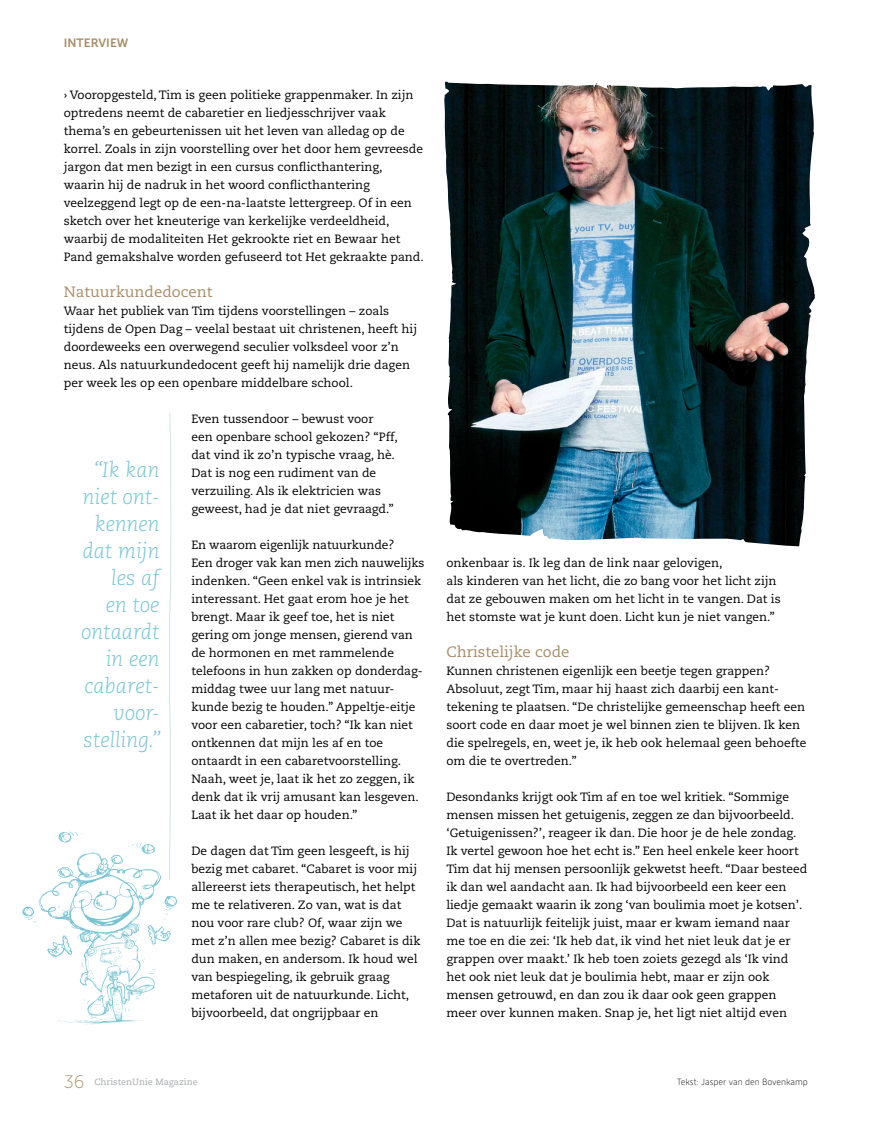
<style>
.page{position:relative;width:893px;height:1127px;background:#fff}
.page>*{position:absolute;margin:0;border:0;box-sizing:border-box;transform-origin:0 0}
.t1{font:italic 300 21px/27px "Caecilia LT Std";color:#77c3d2;text-align:right}
.t2{font:18px "Museo Sans 100";color:#a68d67}
.t3{font:15px "Caecilia LT Std";color:#a68d67}
.t4{font:12px/18px "Caecilia LT Std";color:#000}
.t5{font:12px "Museo Sans 700";color:#a68d67}
.t6{font:100 9px "Alwyn New Rounded";color:#000}
.t7{font:9px "Caecilia LT Std";color:#a7a9ac}
</style>
<div class="page">
<svg style="left:22px;top:412px;width:155px;height:613px"></svg>
<img style="left:444px;top:84px;width:371px;height:462px">
<p class="t5" style="left:64px;top:36px;width:66px">INTERVIEW</p>
<p class="t4" style="left:64px;top:86px;width:362px">› Vooropgesteld, Tim is geen politieke grappenmaker. In zijn optredens neemt de cabaretier en liedjesschrijver vaak thema’s en gebeurtenissen uit het leven van alledag op de korrel. Zoals in zijn voorstelling over het door hem gevreesde jargon dat men bezigt in een cursus conflicthantering, waarin hij de nadruk in het woord conflicthantering veelzeggend legt op de een-na-laatste lettergreep. Of in een sketch over het kneuterige van kerkelijke verdeeldheid, waarbij de modaliteiten Het gekrookte riet en Bewaar het Pand gemakshalve worden gefuseerd tot Het gekraakte pand.</p>
<p class="t3" style="left:64px;top:283px;width:150px">Natuurkundedocent</p>
<p class="t4" style="left:64px;top:302px;width:355px">Waar het publiek van Tim tijdens voorstellingen – zoals tijdens de Open Dag – veelal bestaat uit christenen, heeft hij doordeweeks een overwegend seculier volksdeel voor z’n neus. Als natuurkundedocent geeft hij namelijk drie dagen per week les op een openbare middelbare school.</p>
<p class="t4" style="left:191px;top:410px;width:208px">Even tussendoor – bewust voor<br>een openbare school gekozen? “Pff, dat vind ik zo’n typische vraag, hè.<br>Dat is nog een rudiment van de verzuiling. Als ik elektricien was geweest, had je dat niet gevraagd.”</p>
<p class="t4" style="left:191px;top:536px;width:234px">En waarom eigenlijk natuurkunde?<br>Een droger vak kan men zich nauwelijks indenken. “Geen enkel vak is intrinsiek interessant. Het gaat erom hoe je het brengt. Maar ik geef toe, het is niet gering om jonge mensen, gierend van de hormonen en met rammelende telefoons in hun zakken op donder dag&shy;middag twee uur lang met natuur&shy;kunde bezig te houden.” Appeltje-eitje voor een cabaretier, toch? “Ik kan niet ontkennen dat mijn les af en toe ontaardt in een cabaret voorstelling.<br>Naah, weet je, laat ik het zo zeggen, ik denk dat ik vrij amusant kan lesgeven.<br>Laat ik het daar op houden.”</p>
<p class="t4" style="left:191px;top:842px;width:231px">De dagen dat Tim geen lesgeeft, is hij bezig met cabaret. “Cabaret is voor mij allereerst iets therapeutisch, het helpt me te relativeren. Zo van, wat is dat nou voor rare club? Of, waar zijn we met z’n allen mee bezig? Cabaret is dik dun maken, en andersom. Ik houd wel van bespiegeling, ik gebruik graag metaforen uit de natuurkunde. Licht, bijvoorbeeld, dat ongrijpbaar en</p>
<h1 class="t1" style="left:82px;top:456px;width:80px">“Ik kan niet ont&shy;kennen dat mijn les af<br>en toe ontaardt in een cabaret&shy;voor&shy;stelling.”</h1>
<p class="t4" style="left:446px;top:554px;width:336px">onkenbaar is. Ik leg dan de link naar gelovigen,<br>als kinderen van het licht, die zo bang voor het licht zijn dat ze gebouwen maken om het licht in te vangen. Dat is het stomste wat je kunt doen. Licht kun je niet vangen.”</p>
<p class="t3" style="left:446px;top:643px;width:125px">Christelijke code</p>
<p class="t4" style="left:446px;top:662px;width:362px">Kunnen christenen eigenlijk een beetje tegen grappen?<br>Absoluut, zegt Tim, maar hij haast zich daarbij een kant&shy;tekening te plaatsen. “De christelijke gemeenschap heeft een soort code en daar moet je wel binnen zien te blijven. Ik ken die spelregels, en, weet je, ik heb ook helemaal geen behoefte om die te overtreden.”</p>
<p class="t4" style="left:446px;top:788px;width:362px">Desondanks krijgt ook Tim af en toe wel kritiek. “Sommige mensen missen het getuigenis, zeggen ze dan bijvoorbeeld. ‘Getuigenissen?’, reageer ik dan. Die hoor je de hele zondag.<br>Ik vertel gewoon hoe het echt is.” Een heel enkele keer hoort Tim dat hij mensen persoonlijk gekwetst heeft. “Daar besteed ik dan wel aandacht aan. Ik had bijvoorbeeld een keer een liedje gemaakt waarin ik zong ‘van boulimia moet je kotsen’.<br>Dat is natuurlijk feitelijk juist, maar er kwam iemand naar me toe en die zei: ‘Ik heb dat, ik vind het niet leuk dat je er grappen over maakt.’ Ik heb toen zoiets gezegd als ‘Ik vind het ook niet leuk dat je boulimia hebt, maar er zijn ook mensen getrouwd, en dan zou ik daar ook geen grappen meer over kunnen maken. Snap je, het ligt niet altijd even</p>
<h2 class="t2" style="left:64px;top:1072px;width:22px">36</h2>
<p class="t6" style="left:677px;top:1077px;width:132px">Tekst: Jasper van den Bovenkamp</p>
<p class="t7" style="left:94px;top:1077px;width:105px">ChristenUnie Magazine</p>
</div>
